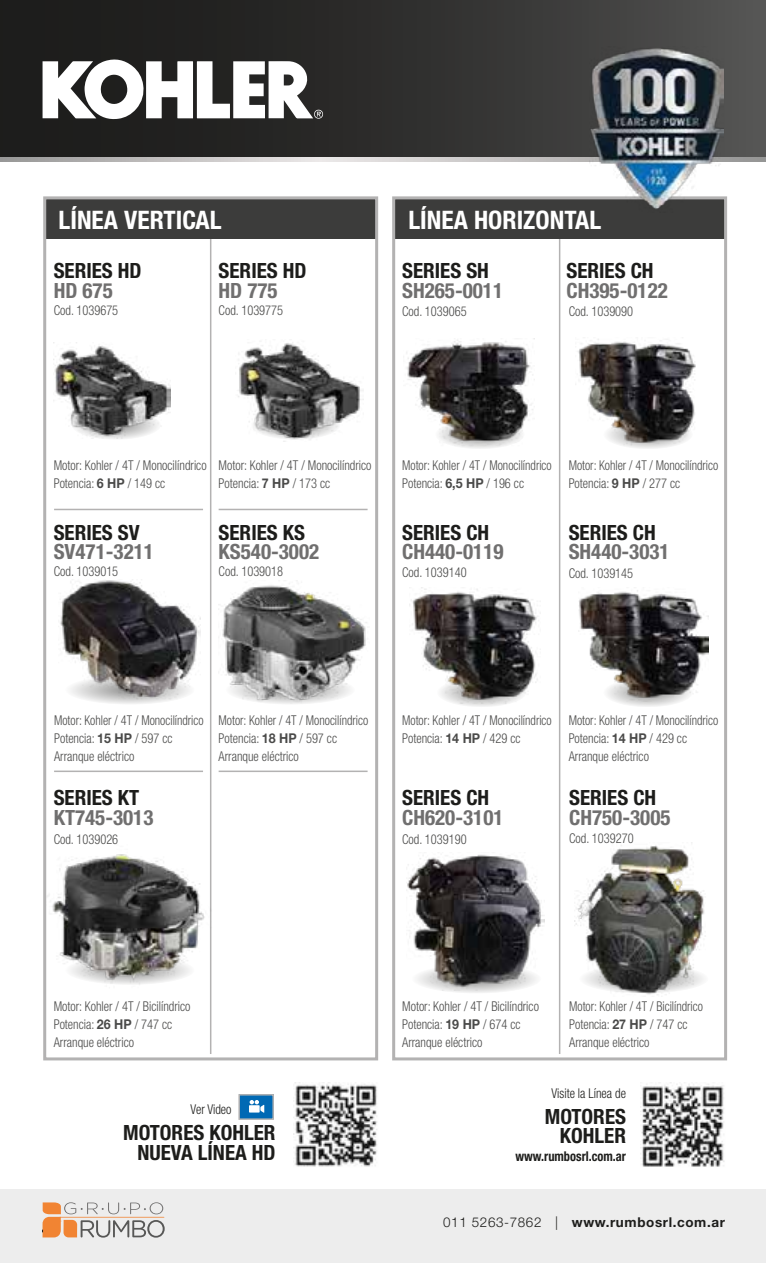
<style>
.page{position:relative;width:766px;height:1263px;background:#fff}
.page>*{position:absolute;margin:0;border:0;box-sizing:border-box;transform-origin:0 0}
.t1{font:700 condensed 25.5px "Helvetica Neue";color:#fff}
.t2{font:700 condensed 21px/19.5px "Helvetica Neue";color:#1d1d1b;text-align:right}
.t3{font:700 condensed 21px "Helvetica Neue";color:#706f6f}
.t4{font:300 condensed 13.5px/18px "Helvetica Neue";color:#4a4a49;scale:.9 1}
.t5{font:300 condensed 13.5px/18px "Helvetica Neue";color:#4a4a49;scale:.92 1}
.t6{font:700 13.5px "Helvetica Neue";letter-spacing:.045em;color:#1d1d1b}
.t7{font:300 condensed 13.5px "Helvetica Neue";color:#1d1d1b;scale:.92 1}
.t8{font:700 condensed 13.5px "Helvetica Neue";color:#1d1d1b;scale:.92 1}
.s1{font-weight:700;font-stretch:normal}
.s2{font-weight:300}
</style>
<div class="page">
<div style="left:1px;top:1189px;width:764px;height:74px;background:#ededed"></div>
<svg style="left:43px;top:1202px;width:122px;height:35px"></svg>
<div style="left:0;top:0;width:765px;height:162px;background:linear-gradient(to right,#151413,#4e4e4d)"></div>
<svg style="left:0;top:157px;width:765px;height:5px;background:#c4c2c2"></svg>
<svg style="left:43px;top:58px;width:280px;height:62px"></svg>
<svg style="left:451px;top:991px;width:52px;height:2px"></svg>
<svg style="left:91px;top:438px;width:37px;height:1px"></svg>
<svg style="left:465px;top:447px;width:31px;height:2px"></svg>
<svg style="left:627px;top:446px;width:43px;height:3px"></svg>
<svg style="left:619px;top:702px;width:59px;height:5px"></svg>
<svg style="left:456px;top:703px;width:52px;height:4px"></svg>
<svg style="left:275px;top:703px;width:31px;height:1px"></svg>
<svg style="left:96px;top:701px;width:68px;height:3px"></svg>
<hr style="left:210px;top:199px;width:1px;height:855px;background:#b3b2b2">
<hr style="left:558px;top:199px;width:2px;height:855px;background:#b3b2b2">
<div style="left:45px;top:198px;width:331px;height:40px;background:#3c3c3b"></div>
<div style="left:393px;top:198px;width:332px;height:40px;background:#3c3c3b"></div>
<img style="left:238px;top:342px;width:125px;height:100px">
<img style="left:54px;top:346px;width:117px;height:92px">
<img style="left:60px;top:580px;width:140px;height:121px">
<img style="left:218px;top:580px;width:149px;height:123px">
<img style="left:47px;top:833px;width:165px;height:168px">
<img style="left:406px;top:340px;width:127px;height:107px">
<img style="left:575px;top:339px;width:121px;height:107px">
<img style="left:409px;top:587px;width:129px;height:116px">
<img style="left:406px;top:854px;width:138px;height:137px">
<hr style="left:54px;top:509px;width:149px;height:1px;background:#b3b2b2">
<hr style="left:54px;top:770px;width:149px;height:2px;background:#b3b2b2">
<hr style="left:218px;top:509px;width:149px;height:1px;background:#b3b2b2">
<hr style="left:218px;top:770px;width:149px;height:2px;background:#b3b2b2">
<div style="left:43px;top:196px;width:335px;height:864px;border:3px solid #b3b2b2"></div>
<div style="left:392px;top:196px;width:335px;height:864px;border:3px solid #b3b2b2"></div>
<img style="left:578px;top:590px;width:130px;height:112px">
<img style="left:574px;top:842px;width:132px;height:153px">
<img style="left:640px;top:1082px;width:85px;height:85px">
<div style="left:239px;top:1095px;width:34px;height:24px;background:#0069b4"></div>
<div style="left:238px;top:1094px;width:36px;height:26px;border:2px solid #b3b2b2"></div>
<img style="left:293px;top:1082px;width:84px;height:85px">
<svg style="left:249px;top:1100px;width:15px;height:13px"></svg>
<img style="left:589px;top:46px;width:134px;height:163px">
<h1 class="t1" style="left:59px;top:204px;width:164px">LÍNEA VERTICAL</h1>
<h1 class="t1" style="left:408px;top:204px;width:194px">LÍNEA HORIZONTAL</h1>
<h2 class="t2" style="left:54px;top:261px;width:89px">SERIES HD</h2>
<h2 class="t3" style="left:54px;top:278px;width:61px">HD 675</h2>
<h2 class="t2" style="left:218px;top:261px;width:89px">SERIES HD</h2>
<h2 class="t3" style="left:218px;top:278px;width:61px">HD 775</h2>
<h2 class="t2" style="left:402px;top:261px;width:88px">SERIES SH</h2>
<h2 class="t3" style="left:402px;top:278px;width:102px">SH265-0011</h2>
<h2 class="t2" style="left:566px;top:261px;width:89px">SERIES CH</h2>
<h2 class="t3" style="left:566px;top:278px;width:103px">CH395-0122</h2>
<p class="t5" style="left:54px;top:301px;width:72px">Cod. 1039675</p>
<p class="t5" style="left:218px;top:301px;width:72px">Cod. 1039775</p>
<p class="t5" style="left:402px;top:302px;width:72px">Cod. 1039065</p>
<p class="t5" style="left:568px;top:302px;width:72px">Cod. 1039090</p>
<p class="t5" style="left:54px;top:456px;width:168px">Motor: Kohler / 4T / Monocilíndrico<br>Potencia: <span class="s1">6 HP</span> / 149 cc</p>
<p class="t5" style="left:218px;top:456px;width:168px">Motor: Kohler / 4T / Monocilíndrico<br>Potencia: <span class="s1">7 HP</span> / 173 cc</p>
<p class="t4" style="left:402px;top:456px;width:168px">Motor: Kohler / 4T / Monocilíndrico<br>Potencia: <span class="s1">6,5 HP</span> / 196 cc</p>
<p class="t4" style="left:568px;top:456px;width:168px">Motor: Kohler / 4T / Monocilíndrico<br>Potencia: <span class="s1">9 HP</span> / 277 cc</p>
<h2 class="t2" style="left:54px;top:522px;width:87px">SERIES SV</h2>
<h2 class="t3" style="left:54px;top:539px;width:102px">SV471-3211</h2>
<h2 class="t2" style="left:218px;top:522px;width:88px">SERIES KS</h2>
<h2 class="t3" style="left:218px;top:539px;width:102px">KS540-3002</h2>
<h2 class="t2" style="left:402px;top:522px;width:89px">SERIES CH</h2>
<h2 class="t3" style="left:402px;top:539px;width:103px">CH440-0119</h2>
<h2 class="t2" style="left:568px;top:522px;width:89px">SERIES CH</h2>
<h2 class="t3" style="left:568px;top:539px;width:102px">SH440-3031</h2>
<p class="t5" style="left:54px;top:562px;width:72px">Cod. 1039015</p>
<p class="t5" style="left:218px;top:562px;width:72px">Cod. 1039018</p>
<p class="t5" style="left:402px;top:563px;width:72px">Cod. 1039140</p>
<p class="t5" style="left:568px;top:564px;width:72px">Cod. 1039145</p>
<p class="t4" style="left:54px;top:711px;width:168px">Motor: Kohler / 4T / Monocilíndrico<br>Potencia: <span class="s1">15 HP</span> / 597 cc<br>Arranque eléctrico</p>
<p class="t4" style="left:218px;top:711px;width:168px">Motor: Kohler / 4T / Monocilíndrico<br>Potencia: <span class="s1">18 HP</span> / 597 cc<br>Arranque eléctrico</p>
<p class="t4" style="left:402px;top:711px;width:168px">Motor: Kohler / 4T / Monocilíndrico<br>Potencia: <span class="s1">14 HP</span> / 429 cc</p>
<p class="t4" style="left:568px;top:711px;width:168px">Motor: Kohler / 4T / Monocilíndrico<br>Potencia: <span class="s1">14 HP</span> / 429 cc<br>Arranque eléctrico</p>
<h2 class="t2" style="left:54px;top:788px;width:87px">SERIES KT</h2>
<h2 class="t3" style="left:54px;top:804px;width:101px">KT745-3013</h2>
<h2 class="t2" style="left:402px;top:788px;width:89px">SERIES CH</h2>
<h2 class="t3" style="left:402px;top:804px;width:103px">CH620-3101</h2>
<h2 class="t2" style="left:569px;top:788px;width:89px">SERIES CH</h2>
<h2 class="t3" style="left:569px;top:804px;width:103px">CH750-3005</h2>
<p class="t5" style="left:54px;top:830px;width:72px">Cod. 1039026</p>
<p class="t5" style="left:402px;top:830px;width:72px">Cod. 1039190</p>
<p class="t5" style="left:569px;top:829px;width:72px">Cod. 1039270</p>
<p class="t5" style="left:54px;top:997px;width:150px">Motor: Kohler / 4T / Bicilíndrico<br>Potencia: <span class="s1">26 HP</span> / 747 cc<br>Arranque eléctrico</p>
<p class="t7" style="left:190px;top:1102px;width:46px">Ver Video</p>
<h2 class="t2" style="left:123px;top:1123px;width:154px">MOTORES KOHLER<br>NUEVA LÍNEA HD</h2>
<p class="t5" style="left:402px;top:997px;width:150px">Motor: Kohler / 4T / Bicilíndrico<br>Potencia: <span class="s1">19 HP</span> / 674 cc<br>Arranque eléctrico</p>
<p class="t4" style="left:569px;top:997px;width:150px">Motor: Kohler / 4T / Bicilíndrico<br>Potencia: <span class="s1">27 HP</span> / 747 cc<br>Arranque eléctrico</p>
<p class="t7" style="left:551px;top:1085px;width:82px">Visite la Línea de</p>
<h2 class="t2" style="left:544px;top:1106px;width:83px">MOTORES<br>KOHLER</h2>
<p class="t8" style="left:515px;top:1148px;width:122px">www.rumbosrl.com.ar</p>
<p class="t6" style="left:443px;top:1214px;width:283px"><span class="s2">011 5263-7862 |</span> www.rumbosrl.com.ar</p>
</div>
